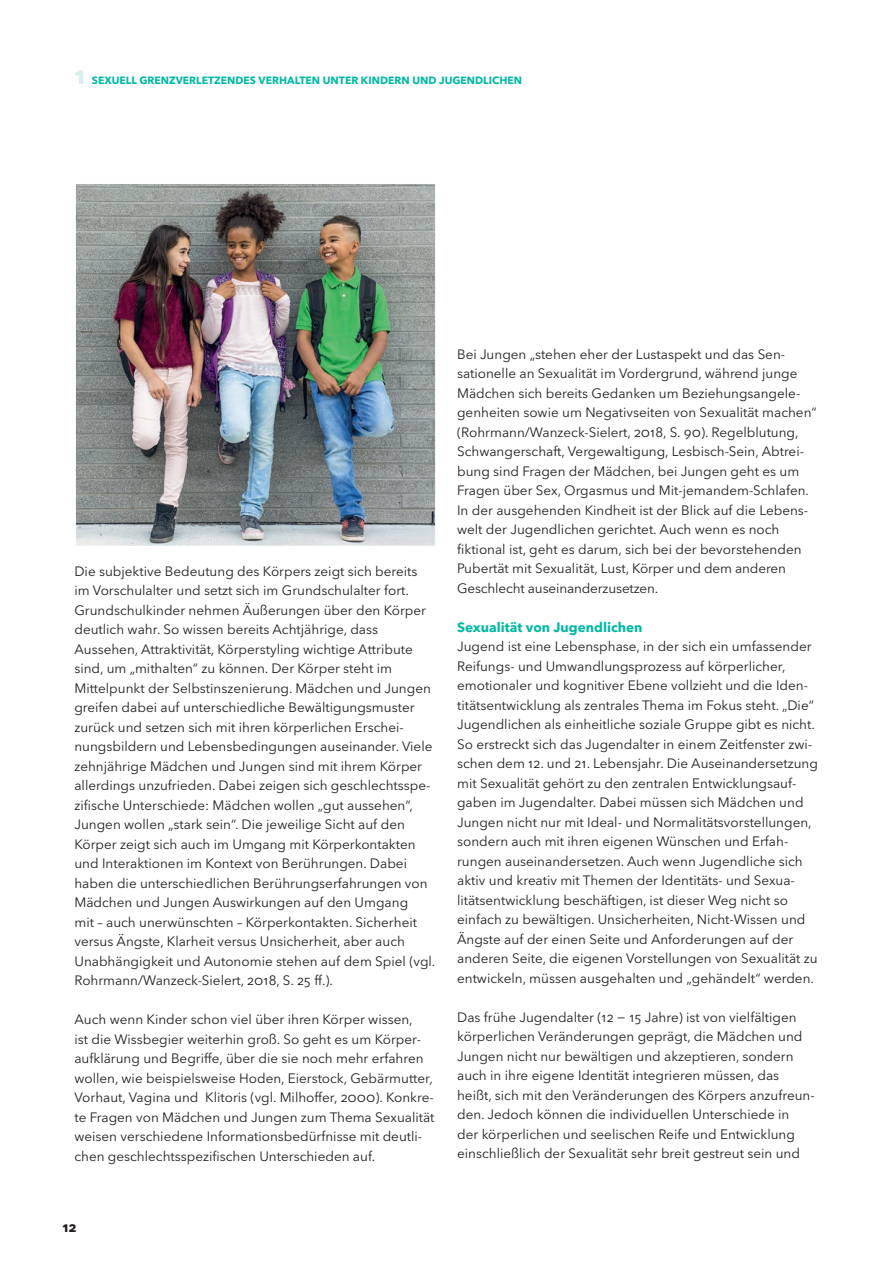
<style>
.page{position:relative;width:893px;height:1263px;background:#fff}
.page>*{position:absolute;margin:0;border:0;box-sizing:border-box;transform-origin:0 0}
.t1{font:700 24px "Avenir Next LT Pro";color:#d6ede9}
.t2{font:13.5px/19.5px "Avenir Next LT Pro";color:#231f20}
.t3{font:700 13.5px "Avenir Next LT Pro";color:#03b8a4}
.t4{font:700 13.5px "Avenir Next LT Pro";color:#231f20}
.t5{font:700 10.5px "Avenir Next LT Pro";color:#03b8a4}
</style>
<div class="page">
<img style="left:77px;top:185px;width:357px;height:359px">
<div style="left:74px;top:182px;width:363px;height:365px;border:2px solid #fff"></div>
<h1 class="t1" style="left:74px;top:61px;width:13px">1</h1>
<p class="t5" style="left:92px;top:74px;width:432px">SEXUELL GRENZVERLETZENDES VERHALTEN UNTER KINDERN UND JUGENDLICHEN</p>
<p class="t2" style="left:74px;top:561px;width:363px">Die subjektive Bedeutung des Körpers zeigt sich bereits im Vorschulalter und setzt sich im Grundschulalter fort.<br>Grundschulkinder nehmen Äußerungen über den Körper deutlich wahr. So wissen bereits Achtjährige, dass Aussehen, Attraktivität, Körperstyling wichtige Attribute sind, um „mithalten“ zu können. Der Körper steht im Mittelpunkt der Selbstinszenierung. Mädchen und Jungen greifen dabei auf unterschiedliche Bewältigungsmuster zurück und setzen sich mit ihren körperlichen Erschei&shy;nungsbildern und Lebensbedingungen auseinander. Viele zehnjährige Mädchen und Jungen sind mit ihrem Körper allerdings unzufrieden. Dabei zeigen sich geschlechtsspe&shy;zifsche Unterschiede: Mädchen wollen „gut aussehen“, Jungen wollen „stark sein“. Die jeweilige Sicht auf den Körper zeigt sich auch im Umgang mit Körperkontakten und Interaktionen im Kontext von Berührungen. Dabei haben die unterschiedlichen Berührungserfahrungen von Mädchen und Jungen Auswirkungen auf den Umgang<br>mit – auch unerwünschten – Körperkontakten. Sicherheit versus Ängste, Klarheit versus Unsicherheit, aber auch Unabhängigkeit und Autonomie stehen auf dem Spiel (vgl.<br>Rohrmann/Wanzeck-Sielert, 2018, S. 25 ff.).</p>
<p class="t2" style="left:74px;top:1010px;width:362px">Auch wenn Kinder schon viel über ihren Körper wissen,<br>ist die Wissbegier weiterhin groß. So geht es um Körper&shy;aufklärung und Begriffe, über die sie noch mehr erfahren wollen, wie beispielsweise Hoden, Eierstock, Gebärmutter, Vorhaut, Vagina und Klitoris (vgl. Milhoffer, 2000). Konkre&shy;te Fragen von Mädchen und Jungen zum Thema Sexualität weisen verschiedene Informationsbedürfnisse mit deutli&shy;chen geschlechtsspezifschen Unterschieden auf.</p>
<p class="t2" style="left:457px;top:344px;width:361px">Bei Jungen „stehen eher der Lustaspekt und das Sen&shy;sationelle an Sexualität im Vordergrund, während junge Mädchen sich bereits Gedanken um Beziehungsangele&shy;genheiten sowie um Negativseiten von Sexualität machen“ (Rohrmann/Wanzeck-Sielert, 2018, S. 90). Regelblutung, Schwangerschaft, Vergewaltigung, Lesbisch-Sein, Abtrei&shy;bung sind Fragen der Mädchen, bei Jungen geht es um Fragen über Sex, Orgasmus und Mit-jemandem-Schlafen.<br>In der ausgehenden Kindheit ist der Blick auf die Lebens&shy;welt der Jugendlichen gerichtet. Auch wenn es noch fktional ist, geht es darum, sich bei der bevorstehenden Pubertät mit Sexualität, Lust, Körper und dem anderen Geschlecht auseinanderzusetzen.</p>
<h4 class="t3" style="left:457px;top:619px;width:187px">Sexualität von Jugendlichen</h4>
<p class="t2" style="left:457px;top:637px;width:362px">Jugend ist eine Lebensphase, in der sich ein umfassender Reifungs- und Umwandlungsprozess auf körperlicher, emotionaler und kognitiver Ebene vollzieht und die Iden&shy;titätsentwicklung als zentrales Thema im Fokus steht. „Die“ Jugendlichen als einheitliche soziale Gruppe gibt es nicht.<br>So erstreckt sich das Jugendalter in einem Zeitfenster zwi&shy;schen dem 12. und 21. Lebensjahr. Die Auseinandersetzung mit Sexualität gehört zu den zentralen Entwicklungsauf&shy;gaben im Jugendalter. Dabei müssen sich Mädchen und Jungen nicht nur mit Ideal- und Normalitätsvorstellungen, sondern auch mit ihren eigenen Wünschen und Erfah&shy;rungen auseinandersetzen. Auch wenn Jugendliche sich aktiv und kreativ mit Themen der Identitäts- und Sexua&shy;litätsentwicklung beschäftigen, ist dieser Weg nicht so einfach zu bewältigen. Unsicherheiten, Nicht-Wissen und Ängste auf der einen Seite und Anforderungen auf der anderen Seite, die eigenen Vorstellungen von Sexualität zu entwickeln, müssen ausgehalten und „gehändelt“ werden.</p>
<p class="t2" style="left:457px;top:1007px;width:359px">Das frühe Jugendalter (12 − 15 Jahre) ist von vielfältigen körperlichen Veränderungen geprägt, die Mädchen und Jungen nicht nur bewältigen und akzeptieren, sondern auch in ihre eigene Identität integrieren müssen, das heißt, sich mit den Veränderungen des Körpers anzufreun&shy;den. Jedoch können die individuellen Unterschiede in<br>der körperlichen und seelischen Reife und Entwicklung einschließlich der Sexualität sehr breit gestreut sein und</p>
<p class="t4" style="left:62px;top:1219px;width:16px">12</p>
</div>
